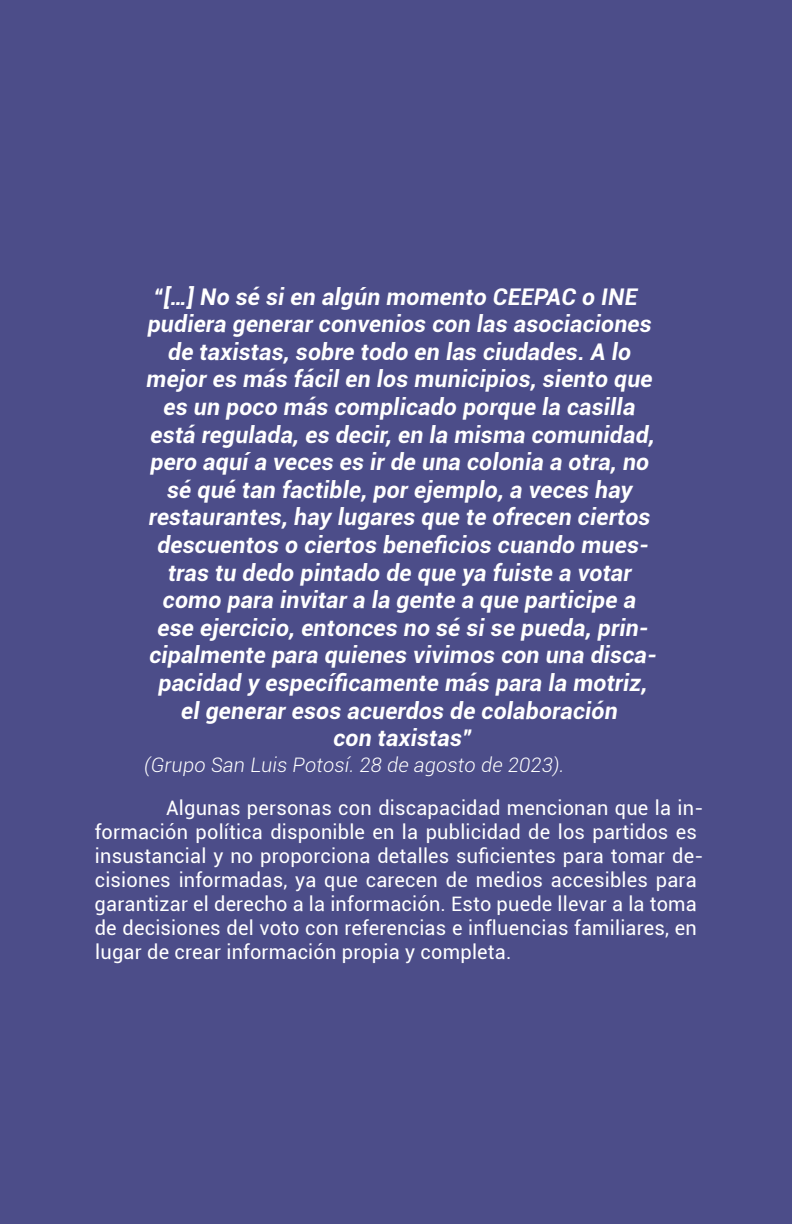
<style>
.page{position:relative;width:792px;height:1224px;background:#4c4d89}
.page>*{position:absolute;margin:0;border:0;box-sizing:border-box;transform-origin:0 0}
.t1{font:italic 700 23px/27.6px "Roboto";letter-spacing:.01em;color:#fff;text-align:center}
.t2{font:20px/24px "Roboto";letter-spacing:.01em;color:#fff}
.t3{font:italic 300 20px "Roboto";letter-spacing:.01em;color:#fff}
</style>
<div class="page">
<p class="t1" style="left:147px;top:284px;width:512px">“[…] No sé si en algún momento CEEPAC o INE pudiera generar convenios con las asociaciones de taxistas, sobre todo en las ciudades. A lo mejor es más fácil en los municipios, siento que es un poco más complicado porque la casilla está regulada, es decir, en la misma comunidad, pero aquí a veces es ir de una colonia a otra, no sé qué tan factible, por ejemplo, a veces hay restaurantes, hay lugares que te ofrecen ciertos descuentos o ciertos beneficios cuando mues&shy;tras tu dedo pintado de que ya fuiste a votar como para invitar a la gente a que participe a ese ejercicio, entonces no sé si se pueda, prin&shy;cipalmente para quienes vivimos con una disca&shy;pacidad y específicamente más para la motriz, el generar esos acuerdos de colaboración<br>con taxistas”</p>
<p class="t3" style="left:144px;top:756px;width:422px">(Grupo San Luis Potosí. 28 de agosto de 2023).</p>
<p class="t2" style="left:95px;top:797px;width:610px;text-indent:71px">Algunas personas con discapacidad mencionan que la in&shy;formación política disponible en la publicidad de los partidos es insustancial y no proporciona detalles suficientes para tomar de&shy;cisiones informadas, ya que carecen de medios accesibles para garantizar el derecho a la información. Esto puede llevar a la toma de decisiones del voto con referencias e influencias familiares, en lugar de crear información propia y completa.</p>
</div>
